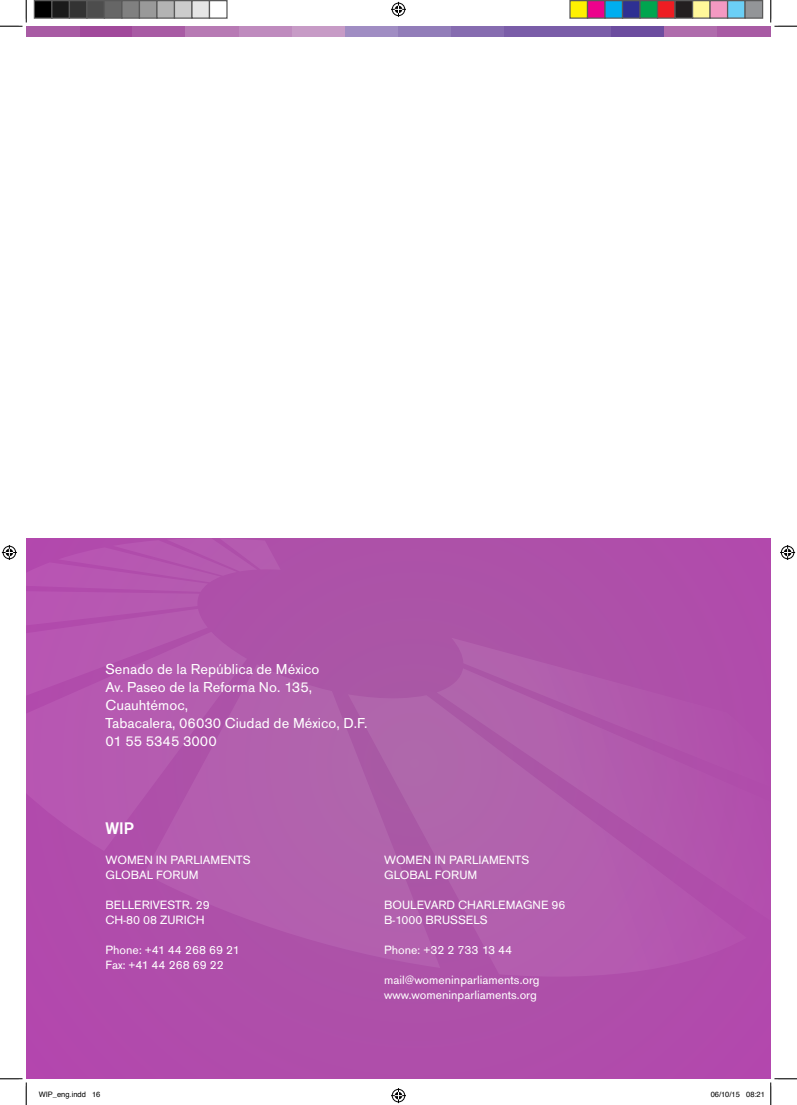
<style>
.page{position:relative;width:797px;height:1105px;background:#fff}
.page>*{position:absolute;margin:0;border:0;box-sizing:border-box;transform-origin:0 0}
.t1{font:500 17.5px "Accius TOT";color:#fff}
.t2{font:15px/18px "Accius TOT";color:#fff}
.t3{font:12.5px "Accius TOT";color:#fff}
.t4{font:7.5px "Helvetica";color:#000}
</style>
<div class="page">
<svg style="left:26px;top:538px;width:744px;height:541px;fill:#b153ac"></svg>
<div style="left:79px;top:26px;width:54px;height:11px;background:#a1499b"></div>
<div style="left:26px;top:26px;width:53px;height:11px;background:#a85ba4"></div>
<div style="left:133px;top:26px;width:53px;height:11px;background:#a85ba4"></div>
<div style="left:186px;top:26px;width:53px;height:11px;background:#b77ab4"></div>
<div style="left:239px;top:26px;width:53px;height:11px;background:#bf8bbe"></div>
<div style="left:292px;top:26px;width:53px;height:11px;background:#c79bc6"></div>
<div style="left:345px;top:26px;width:53px;height:11px;background:#a08dc3"></div>
<div style="left:398px;top:26px;width:53px;height:11px;background:#927db9"></div>
<div style="left:451px;top:26px;width:54px;height:11px;background:#866cb0"></div>
<div style="left:505px;top:26px;width:53px;height:11px;background:#7a5da8"></div>
<div style="left:558px;top:26px;width:53px;height:11px;background:#7a5da8"></div>
<div style="left:611px;top:26px;width:53px;height:11px;background:#6c4d9f"></div>
<div style="left:664px;top:26px;width:53px;height:11px;background:#af6cac"></div>
<div style="left:717px;top:26px;width:53px;height:11px;background:#a85ba4"></div>
<svg style="left:0;top:0;width:27px;height:27px"></svg>
<svg style="left:0;top:1078px;width:27px;height:27px"></svg>
<svg style="left:770px;top:0;width:27px;height:27px"></svg>
<svg style="left:770px;top:1078px;width:27px;height:27px"></svg>
<svg style="left:391px;top:2px;width:15px;height:15px"></svg>
<svg style="left:391px;top:1088px;width:15px;height:15px"></svg>
<svg style="left:2px;top:545px;width:15px;height:15px"></svg>
<svg style="left:780px;top:545px;width:15px;height:15px"></svg>
<div style="left:34px;top:1px;width:18px;height:17px;background:#000"></div>
<div style="left:34px;top:0;width:18px;height:19px;border:1px solid #595959"></div>
<div style="left:52px;top:1px;width:17px;height:17px;background:#1a1a1a"></div>
<div style="left:51px;top:0;width:19px;height:19px;border:1px solid #595959"></div>
<div style="left:69px;top:1px;width:18px;height:17px;background:#333"></div>
<div style="left:69px;top:0;width:19px;height:19px;border:1px solid #595959"></div>
<div style="left:87px;top:1px;width:17px;height:17px;background:#4d4d4d"></div>
<div style="left:86px;top:0;width:19px;height:19px;border:1px solid #595959"></div>
<div style="left:104px;top:1px;width:18px;height:17px;background:#666"></div>
<div style="left:104px;top:0;width:18px;height:19px;border:1px solid #595959"></div>
<div style="left:122px;top:1px;width:17px;height:17px;background:#808080"></div>
<div style="left:121px;top:0;width:19px;height:19px;border:1px solid #595959"></div>
<div style="left:139px;top:1px;width:18px;height:17px;background:#999"></div>
<div style="left:139px;top:0;width:19px;height:19px;border:1px solid #595959"></div>
<div style="left:157px;top:1px;width:17px;height:17px;background:#b3b3b3"></div>
<div style="left:156px;top:0;width:19px;height:19px;border:1px solid #595959"></div>
<div style="left:174px;top:1px;width:18px;height:17px;background:#ccc"></div>
<div style="left:174px;top:0;width:18px;height:19px;border:1px solid #595959"></div>
<div style="left:192px;top:1px;width:17px;height:17px;background:#e6e6e6"></div>
<div style="left:191px;top:0;width:19px;height:19px;border:1px solid #595959"></div>
<div style="left:209px;top:0;width:19px;height:19px;border:1px solid #595959"></div>
<div style="left:570px;top:1px;width:17px;height:17px;background:#fff101"></div>
<div style="left:569px;top:0;width:19px;height:19px;border:1px solid #595959"></div>
<div style="left:587px;top:1px;width:18px;height:17px;background:#ed028c"></div>
<div style="left:587px;top:0;width:18px;height:19px;border:1px solid #595959"></div>
<div style="left:605px;top:1px;width:17px;height:17px;background:#00aeef"></div>
<div style="left:604px;top:0;width:19px;height:19px;border:1px solid #595959"></div>
<div style="left:622px;top:1px;width:18px;height:17px;background:#2e3092"></div>
<div style="left:622px;top:0;width:18px;height:19px;border:1px solid #595959"></div>
<div style="left:640px;top:1px;width:17px;height:17px;background:#00a54f"></div>
<div style="left:639px;top:0;width:19px;height:19px;border:1px solid #595959"></div>
<div style="left:657px;top:1px;width:18px;height:17px;background:#ee1d23"></div>
<div style="left:657px;top:0;width:18px;height:19px;border:1px solid #595959"></div>
<div style="left:675px;top:1px;width:17px;height:17px;background:#231f20"></div>
<div style="left:674px;top:0;width:19px;height:19px;border:1px solid #595959"></div>
<div style="left:692px;top:1px;width:18px;height:17px;background:#fff79a"></div>
<div style="left:692px;top:0;width:18px;height:19px;border:1px solid #595959"></div>
<div style="left:710px;top:1px;width:17px;height:17px;background:#f499c2"></div>
<div style="left:709px;top:0;width:19px;height:19px;border:1px solid #595959"></div>
<div style="left:727px;top:1px;width:18px;height:17px;background:#6bcff6"></div>
<div style="left:727px;top:0;width:18px;height:19px;border:1px solid #595959"></div>
<div style="left:745px;top:1px;width:17px;height:17px;background:#939598"></div>
<div style="left:744px;top:0;width:19px;height:19px;border:1px solid #595959"></div>
<p class="t2" style="left:106px;top:660px;width:215px">Senado de la República de México</p>
<p class="t2" style="left:106px;top:678px;width:208px">Av. Paseo de la Reforma No. 135,<br>Cuauhtémoc,</p>
<p class="t2" style="left:106px;top:714px;width:263px">Tabacalera, 06030 Ciudad de México, D.F.</p>
<p class="t2" style="left:106px;top:732px;width:113px">01 55 5345 3000</p>
<p class="t1" style="left:106px;top:819px;width:30px">WIP</p>
<p class="t3" style="left:106px;top:853px;width:146px">WOMEN IN PARLIAMENTS</p>
<p class="t3" style="left:106px;top:868px;width:95px">GLOBAL FORUM</p>
<p class="t3" style="left:106px;top:898px;width:106px">BELLERIVESTR. 29</p>
<p class="t3" style="left:106px;top:913px;width:101px">CH-80 08 ZURICH</p>
<p class="t3" style="left:106px;top:943px;width:135px">Phone: +41 44 268 69 21</p>
<p class="t3" style="left:106px;top:958px;width:120px">Fax: +41 44 268 69 22</p>
<p class="t3" style="left:384px;top:853px;width:146px">WOMEN IN PARLIAMENTS</p>
<p class="t3" style="left:384px;top:868px;width:95px">GLOBAL FORUM</p>
<p class="t3" style="left:384px;top:898px;width:183px">BOULEVARD CHARLEMAGNE 96</p>
<p class="t3" style="left:384px;top:913px;width:105px">B-1000 BRUSSELS</p>
<p class="t3" style="left:384px;top:943px;width:130px">Phone: +32 2 733 13 44</p>
<p class="t3" style="left:384px;top:973px;width:157px">mail@womeninparliaments.org</p>
<p class="t3" style="left:384px;top:988px;width:154px">www.womeninparliaments.org</p>
<p class="t4" style="left:39px;top:1089px;width:63px">WIP_eng.indd 16</p>
<p class="t4" style="left:710px;top:1089px;width:56px">06/10/15 08:21</p>
</div>
